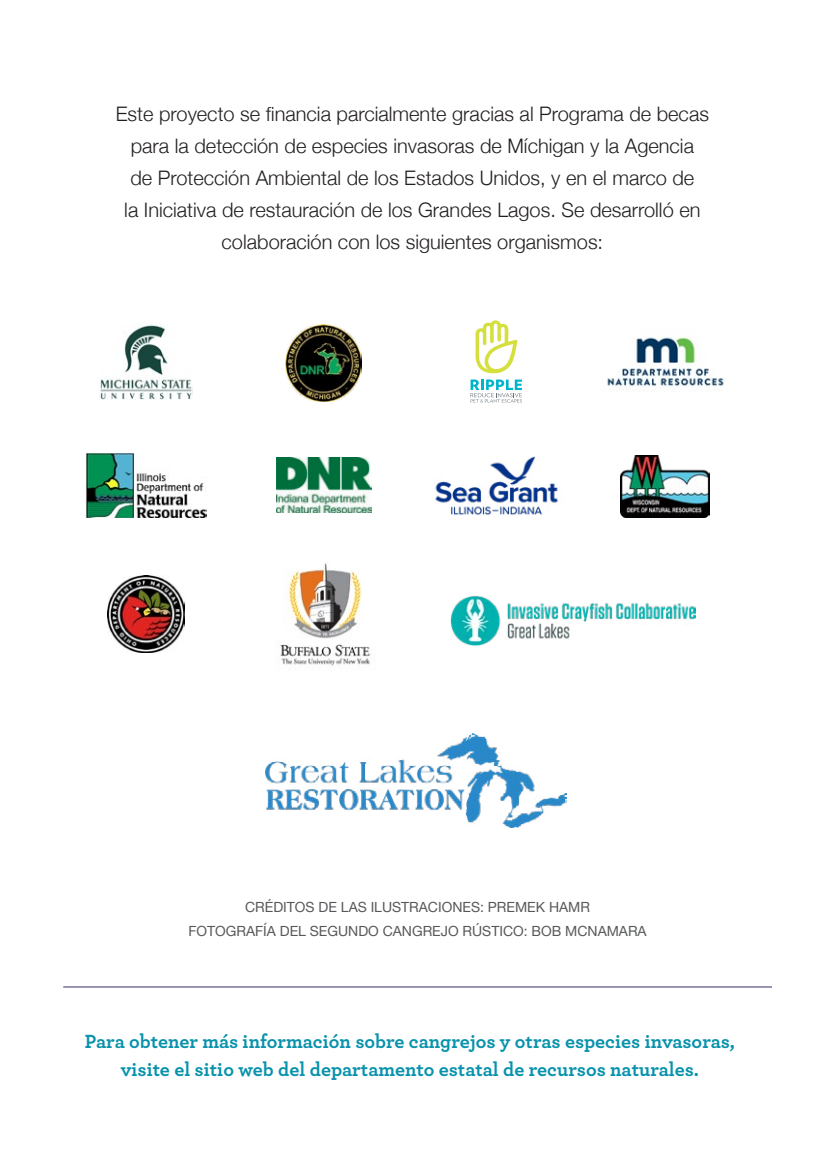
<style>
.page{position:relative;width:828px;height:1152px;background:#fff}
.page>*{position:absolute;margin:0;border:0;box-sizing:border-box;transform-origin:0 0}
.t1{font:300 20px/32px "Helvetica Neue";color:#231f20;text-align:center}
.t2{font:700 20px/28px "Archer Pro";color:#0892ac;text-align:center}
.t3{font:14px "Helvetica Neue";color:#57585a}
</style>
<div class="page">
<hr style="left:63px;top:987px;width:709px;height:1px;background:#312e67">
<img style="left:100px;top:325px;width:92px;height:75px">
<img style="left:285px;top:325px;width:76px;height:77px">
<svg style="left:475px;top:320px;width:42px;height:53px"></svg>
<svg style="left:471px;top:379px;width:51px;height:24px"></svg>
<img style="left:607px;top:337px;width:117px;height:54px">
<img style="left:85px;top:453px;width:122px;height:64px">
<img style="left:276px;top:457px;width:95px;height:55px">
<img style="left:435px;top:456px;width:123px;height:59px">
<img style="left:621px;top:455px;width:89px;height:62px">
<img style="left:108px;top:576px;width:76px;height:76px">
<img style="left:280px;top:563px;width:90px;height:103px">
<img style="left:450px;top:596px;width:245px;height:50px">
<img style="left:266px;top:734px;width:301px;height:93px">
<p class="t1" style="left:116px;top:97px;width:595px">Este proyecto se financia parcialmente gracias al Programa de becas para la detección de especies invasoras de Míchigan y la Agencia<br>de Protección Ambiental de los Estados Unidos, y en el marco de<br>la Iniciativa de restauración de los Grandes Lagos. Se desarrolló en colaboración con los siguientes organismos:</p>
<p class="t3" style="left:245px;top:897px;width:346px">CRÉDITOS DE LAS ILUSTRACIONES: PREMEK HAMR</p>
<p class="t3" style="left:189px;top:921px;width:460px">FOTOGRAFÍA DEL SEGUNDO CANGREJO RÚSTICO: BOB MCNAMARA</p>
<p class="t2" style="left:85px;top:1027px;width:652px">Para obtener más información sobre cangrejos y otras especies invasoras, visite el sitio web del departamento estatal de recursos naturales.</p>
</div>
